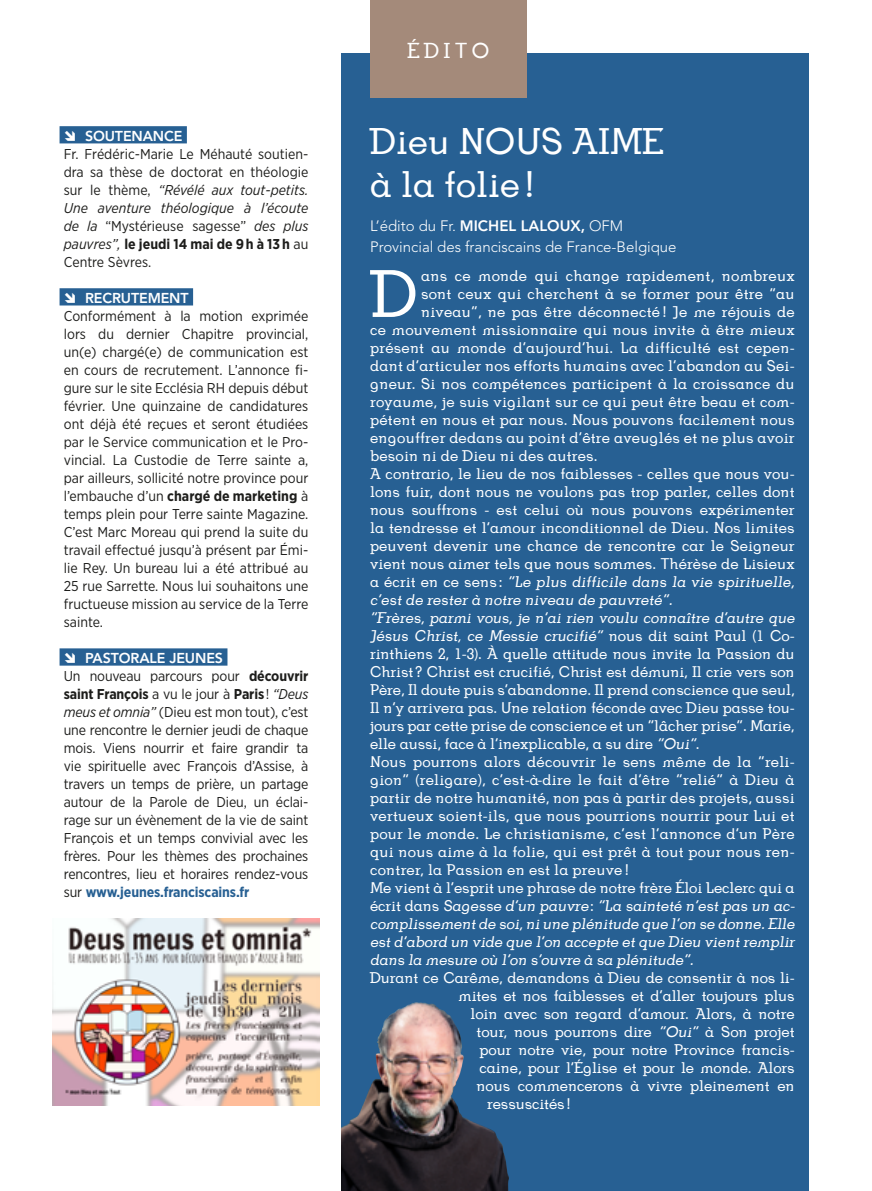
<style>
.page{position:relative;width:872px;height:1191px;background:#fff}
.page>*{position:absolute;margin:0;border:0;box-sizing:border-box;transform-origin:0 0}
.t1{font:64.8px "BDP Old Neo Regular";color:#fff}
.t2{font:36px/43.2px "BDP Old Neo Regular";color:#fff}
.t3{font:21px "BDP Old Neo Regular";letter-spacing:.2em;color:#fff}
.t4{font:15px "BDP Old Neo Regular";color:#fff}
.t5{font:300 15px/21px "Avenir";color:#fff}
.t6{font:14.25px/18px "Gotham Narrow";color:#1d1d1b;text-align:justify}
.t7{font:800 14.25px "Avenir";letter-spacing:-.01em;color:#fff}
.s1{font-style:italic}
.s2{font-weight:700}
.s3{font-weight:700;color:#276093}
.s4{font-weight:800}
</style>
<div class="page">
<div style="left:341px;top:53px;width:467px;height:1138px;background:#276093"></div>
<div style="left:370px;top:0;width:156px;height:98px;background:#a48a7a"></div>
<div style="left:60px;top:126px;width:127px;height:17px;background:#276093"></div>
<div style="left:60px;top:288px;width:133px;height:17px;background:#276093"></div>
<div style="left:60px;top:648px;width:167px;height:17px;background:#276093"></div>
<img style="left:53px;top:918px;width:266px;height:188px">
<img style="left:341px;top:1002px;width:168px;height:189px">
<p class="t7" style="left:85px;top:128px;width:99px">SOUTENANCE</p>
<p class="t6" style="left:64px;top:145px;width:246px">Fr. Frédéric-Marie Le Méhauté soutien&shy;dra sa thèse de doctorat en théologie sur le thème, <span class="s1">“Révélé aux tout-petits.<br>Une aventure théologique à l’écoute de la</span> “Mystérieuse sagesse” <span class="s1">des plus pauvres”,</span> <span class="s2">le jeudi 14 mai de 9 h à 13 h</span> au Centre Sèvres.</p>
<p class="t7" style="left:85px;top:290px;width:105px">RECRUTEMENT</p>
<p class="t6" style="left:64px;top:307px;width:246px">Conformément à la motion exprimée lors du dernier Chapitre provincial, un(e) chargé(e) de communication est en cours de recrutement. L’annonce fi&shy;gure sur le site Ecclésia RH depuis début février. Une quinzaine de candidatures ont déjà été reçues et seront étudiées par le Service communication et le Pro&shy;vincial. La Custodie de Terre sainte a, par ailleurs, sollicité notre province pour l’embauche d’un <span class="s2">chargé de marketing</span> à temps plein pour Terre sainte Magazine.<br>C’est Marc Moreau qui prend la suite du travail effectué jusqu’à présent par Émi&shy;lie Rey. Un bureau lui a été attribué au 25 rue Sarrette. Nous lui souhaitons une fructueuse mission au service de la Terre sainte.</p>
<p class="t7" style="left:85px;top:650px;width:139px">PASTORALE JEUNES</p>
<p class="t6" style="left:64px;top:667px;width:246px">Un nouveau parcours pour <span class="s2">découvrir saint François</span> a vu le jour à <span class="s2">Paris</span> ! <span class="s1">“Deus meus et omnia”</span> (Dieu est mon tout), c’est une rencontre le dernier jeudi de chaque mois. Viens nourrir et faire grandir ta vie spirituelle avec François d’Assise, à travers un temps de prière, un partage autour de la Parole de Dieu, un éclai&shy;rage sur un évènement de la vie de saint François et un temps convivial avec les frères. Pour les thèmes des prochaines rencontres, lieu et horaires rendez-vous sur <span class="s3">www.jeunes.franciscains.fr</span></p>
<h3 class="t3" style="left:407px;top:37px;width:84px">ÉDITO</h3>
<h2 class="t2" style="left:370px;top:119px;width:295px">Dieu NOUS AIME à la folie!</h2>
<p class="t5" style="left:370px;top:215px;width:308px">L’édito du Fr. <span class="s4">MICHEL LALOUX,</span> OFM<br>Provincial des franciscains de France-Belgique</p>
<h1 class="t1" style="left:371px;top:254px;width:48px">D</h1>
<p class="t4" style="left:421px;top:266px;width:375px">ans ce monde qui change rapidement, nombreux</p>
<p class="t4" style="left:421px;top:284px;width:375px">sont ceux qui cherchent à se former pour être “au</p>
<p class="t4" style="left:421px;top:302px;width:375px">niveau”, ne pas être déconnecté ! Je me réjouis de</p>
<p class="t4" style="left:370px;top:320px;width:426px">ce mouvement missionnaire qui nous invite à être mieux</p>
<p class="t4" style="left:370px;top:338px;width:426px">présent au monde d’aujourd’hui. La difficulté est cepen-</p>
<p class="t4" style="left:370px;top:356px;width:426px">dant d’articuler nos efforts humains avec l’abandon au Sei-</p>
<p class="t4" style="left:370px;top:374px;width:426px">gneur. Si nos compétences participent à la croissance du</p>
<p class="t4" style="left:370px;top:392px;width:426px">royaume, je suis vigilant sur ce qui peut être beau et com-</p>
<p class="t4" style="left:370px;top:410px;width:426px">pétent en nous et par nous. Nous pouvons facilement nous</p>
<p class="t4" style="left:370px;top:428px;width:426px">engouffrer dedans au point d’être aveuglés et ne plus avoir</p>
<p class="t4" style="left:370px;top:446px;width:229px">besoin ni de Dieu ni des autres.</p>
<p class="t4" style="left:370px;top:464px;width:426px">A contrario, le lieu de nos faiblesses - celles que nous vou-</p>
<p class="t4" style="left:370px;top:482px;width:426px">lons fuir, dont nous ne voulons pas trop parler, celles dont</p>
<p class="t4" style="left:370px;top:500px;width:426px">nous souffrons - est celui où nous pouvons expérimenter</p>
<p class="t4" style="left:370px;top:518px;width:426px">la tendresse et l’amour inconditionnel de Dieu. Nos limites</p>
<p class="t4" style="left:370px;top:536px;width:426px">peuvent devenir une chance de rencontre car le Seigneur</p>
<p class="t4" style="left:370px;top:554px;width:426px">vient nous aimer tels que nous sommes. Thérèse de Lisieux</p>
<p class="t4" style="left:370px;top:572px;width:429px">a é c r i t e n c e s e n s : “Le plus difficile dans la vie spirituelle,</p>
<p class="t4" style="left:370px;top:590px;width:307px">c’est de rester à notre niveau de pauvreté”.</p>
<p class="t4" style="left:370px;top:608px;width:429px">“Frères, parmi vous, je n’ai rien voulu connaître d’autre que</p>
<p class="t4" style="left:370px;top:626px;width:426px">Jésus Christ, ce Messie crucifié” n o u s d i t s a i n t P a u l ( 1 C o -</p>
<p class="t4" style="left:370px;top:644px;width:426px">rinthiens 2, 1-3). À quelle attitude nous invite la Passion du</p>
<p class="t4" style="left:370px;top:662px;width:426px">Christ? Christ est crucifié, Christ est démuni, Il crie vers son</p>
<p class="t4" style="left:370px;top:680px;width:426px">Père, Il doute puis s’abandonne. Il prend conscience que seul,</p>
<p class="t4" style="left:370px;top:698px;width:426px">Il n’y arrivera pas. Une relation féconde avec Dieu passe tou-</p>
<p class="t4" style="left:370px;top:716px;width:426px">jours par cette prise de conscience et un “lâcher prise”. Marie,</p>
<p class="t4" style="left:370px;top:734px;width:331px">elle aussi, face à l’inexplicable, a su dire “Oui”.</p>
<p class="t4" style="left:370px;top:752px;width:426px">Nous pourrons alors découvrir le sens même de la “reli-</p>
<p class="t4" style="left:370px;top:770px;width:426px">gion” (religare), c’est-à-dire le fait d’être “relié” à Dieu à</p>
<p class="t4" style="left:370px;top:788px;width:426px">partir de notre humanité, non pas à partir des projets, aussi</p>
<p class="t4" style="left:370px;top:806px;width:426px">vertueux soient-ils, que nous pourrions nourrir pour Lui et</p>
<p class="t4" style="left:370px;top:824px;width:426px">pour le monde. Le christianisme, c’est l’annonce d’un Père</p>
<p class="t4" style="left:370px;top:842px;width:426px">qui nous aime à la folie, qui est prêt à tout pour nous ren-</p>
<p class="t4" style="left:370px;top:860px;width:260px">contrer, la Passion en est la preuve !</p>
<p class="t4" style="left:370px;top:878px;width:426px">Me vient à l’esprit une phrase de notre frère Éloi Leclerc qui a</p>
<p class="t4" style="left:370px;top:896px;width:429px">é c r i t d a n s Sagesse d’un pauvre: “La sainteté n’est pas un ac-</p>
<p class="t4" style="left:370px;top:914px;width:429px">complissementde soi,niune plénitude que l’on se donne.Elle</p>
<p class="t4" style="left:370px;top:932px;width:429px">estd’abord un vide que l’on accepte etque Dieu vientremplir</p>
<p class="t4" style="left:370px;top:950px;width:328px">dans la mesure où l’on s’ouvre à sa plénitude”.</p>
<p class="t4" style="left:370px;top:968px;width:426px">Durant ce Carême, demandons à Dieu de consentir à nos li-</p>
<p class="t4" style="left:458px;top:986px;width:338px">mites et nos faiblesses et d’aller toujours plus</p>
<p class="t4" style="left:470px;top:1004px;width:325px">loin avec son regard d’amour. Alors, à notre</p>
<p class="t4" style="left:476px;top:1022px;width:319px">tour, nous pourrons dire “Oui” à Son projet</p>
<p class="t4" style="left:479px;top:1040px;width:317px">pour notre vie, pour notre Province francis-</p>
<p class="t4" style="left:479px;top:1058px;width:317px">caine, pour l’Église et pour le monde. Alors</p>
<p class="t4" style="left:476px;top:1076px;width:319px">nous commencerons à vivre pleinement en</p>
<p class="t4" style="left:487px;top:1094px;width:85px">ressuscités!</p>
</div>
